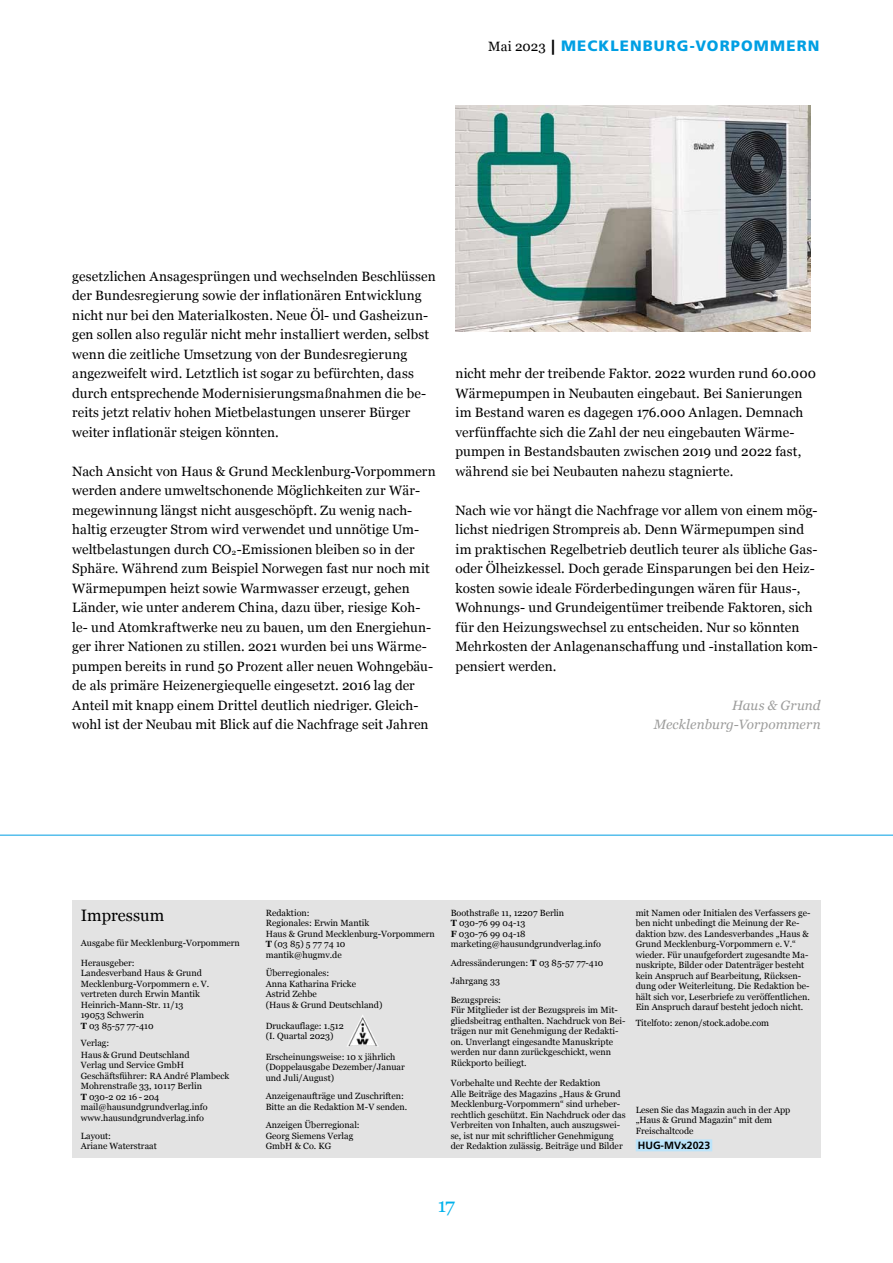
<style>
.page{position:relative;width:893px;height:1263px;background:#fff}
.page>*{position:absolute;margin:0;border:0;box-sizing:border-box;transform-origin:0 0}
.t1{font:19.5px "Georgia";color:#00b1eb}
.t2{font:16.5px "Georgia";color:#000}
.t3{font:900 15px "Frutiger LT Pro";letter-spacing:.075em;color:#009fe3}
.t4{font:13.5px/19.5px "Georgia";letter-spacing:.005em;color:#000}
.t5{font:italic 13.5px/19.5px "Georgia";letter-spacing:.005em;color:#9d9d9c;text-align:right}
.t6{font:700 10.5px "Frutiger LT Pro";color:#000}
.t7{font:9px/10.5px "Georgia";color:#000}
.s1{font-family:"Georgia";font-weight:400;font-size:13.5px;color:#000}
.s2{color:#000}
.s3{font-weight:700}
</style>
<div class="page">
<hr style="left:0;top:835px;width:893px;height:1px;background:#009fe3">
<div style="left:72px;top:900px;width:749px;height:258px;background:#e3e3e3"></div>
<div style="left:636px;top:1139px;width:76px;height:12px;background:#bce4fa"></div>
<img style="left:347px;top:1015px;width:31px;height:31px">
<img style="left:455px;top:105px;width:355px;height:226px">
<h3 class="t3" style="left:488px;top:36px;width:333px"><span class="s1">Mai 2023</span> <span class="s2">|</span> MECKLENBURG-VORPOMMERN</h3>
<p class="t4" style="left:72px;top:266px;width:365px">gesetzlichen Ansagesprüngen und wechselnden Beschlüssen der Bundesregierung sowie der inflationären Entwicklung nicht nur bei den Materialkosten. Neue Öl- und Gasheizun&shy;gen sollen also regulär nicht mehr installiert werden, selbst wenn die zeitliche Umsetzung von der Bundesregierung angezweifelt wird. Letztlich ist sogar zu befürchten, dass durch entsprechende Modernisierungsmaßnahmen die be&shy;reits jetzt relativ hohen Mietbelastungen unserer Bürger weiter inflationär steigen könnten.</p>
<p class="t4" style="left:72px;top:461px;width:365px">Nach Ansicht von Haus &amp; Grund Mecklenburg-Vorpommern werden andere umweltschonende Möglichkeiten zur Wär&shy;megewinnung längst nicht ausgeschöpft. Zu wenig nach&shy;haltig erzeugter Strom wird verwendet und unnötige Um&shy;weltbelastungen durch CO<sub>2</sub>-Emissionen bleiben so in der Sphäre. Während zum Beispiel Norwegen fast nur noch mit Wärmepumpen heizt sowie Warmwasser erzeugt, gehen Länder, wie unter anderem China, dazu über, riesige Koh&shy;le- und Atomkraftwerke neu zu bauen, um den Energiehun&shy;ger ihrer Nationen zu stillen. 2021 wurden bei uns Wärme&shy;pumpen bereits in rund 50 Prozent aller neuen Wohngebäu&shy;de als primäre Heizenergiequelle eingesetzt. 2016 lag der Anteil mit knapp einem Drittel deutlich niedriger. Gleich&shy;wohl ist der Neubau mit Blick auf die Nachfrage seit Jahren</p>
<p class="t4" style="left:455px;top:363px;width:362px">nicht mehr der treibende Faktor. 2022 wurden rund 60.000<br>Wärmepumpen in Neubauten eingebaut. Bei Sanierungen im Bestand waren es dagegen 176.000 Anlagen. Demnach verfünffachte sich die Zahl der neu eingebauten Wärme&shy;pumpen in Bestandsbauten zwischen 2019 und 2022 fast, während sie bei Neubauten nahezu stagnierte.</p>
<p class="t4" style="left:455px;top:500px;width:364px">Nach wie vor hängt die Nachfrage vor allem von einem mög&shy;lichst niedrigen Strompreis ab. Denn Wärmepumpen sind im praktischen Regelbetrieb deutlich teurer als übliche Gas&shy;oder Ölheizkessel. Doch gerade Einsparungen bei den Heiz&shy;kosten sowie ideale Förderbedingungen wären für Haus-, Wohnungs- und Grundeigentümer treibende Faktoren, sich für den Heizungswechsel zu entscheiden. Nur so könnten Mehrkosten der Anlagenanschaffung und -installation kom&shy;pensiert werden.</p>
<h3 class="t5" style="left:654px;top:695px;width:168px">Haus &amp; Grund<br>Mecklenburg-Vorpommern</h3>
<h2 class="t2" style="left:81px;top:904px;width:85px">Impressum</h2>
<p class="t7" style="left:81px;top:937px;width:161px">Ausgabe für Mecklenburg-Vorpommern</p>
<p class="t7" style="left:81px;top:957px;width:130px">Herausgeber:<br>Landesverband Haus &amp; Grund<br>Mecklenburg-Vorpommern e. V. vertreten durch Erwin Mantik<br>Heinrich-Mann-Str. 11/13<br>19053 Schwerin<br><span class="s3">T</span> 03 85-57 77-410</p>
<p class="t7" style="left:81px;top:1037px;width:110px;line-height:11.4px">Verlag:<br>Haus &amp; Grund Deutschland</p>
<p class="t7" style="left:81px;top:1060px;width:150px">Verlag und Service GmbH<br>Geschäftsführer: RA André Plambeck<br>Mohrenstraße 33, 10117 Berlin<br><span class="s3">T</span> 030-2 02 16 - 204 mail@hausundgrundverlag.info www.hausundgrundverlag.info</p>
<p class="t7" style="left:81px;top:1130px;width:78px">Layout:<br>Ariane Waterstraat</p>
<p class="t7" style="left:266px;top:907px;width:171px">Redaktion:<br>Regionales: Erwin Mantik<br>Haus &amp; Grund Mecklenburg-Vorpommern<br><span class="s3">T</span> (03 85) 5 77 74 10<br>mantik@hugmv.de</p>
<p class="t7" style="left:266px;top:968px;width:118px">Überregionales:<br>Anna Katharina Fricke<br>Astrid Zehbe<br>(Haus &amp; Grund Deutschland)</p>
<p class="t7" style="left:266px;top:1020px;width:80px">Druckauflage: 1.512 (I. Quartal 2023)</p>
<p class="t7" style="left:266px;top:1051px;width:141px">Erscheinungsweise: 10 x jährlich (Doppelausgabe Dezember/Januar und Juli/August)</p>
<p class="t7" style="left:266px;top:1090px;width:143px">Anzeigenaufträge und Zuschriften:<br>Bitte an die Redaktion M-V senden.</p>
<p class="t7" style="left:266px;top:1119px;width:95px">Anzeigen Überregional:<br>Georg Siemens Verlag<br>GmbH &amp; Co. KG</p>
<p class="t7" style="left:451px;top:907px;width:152px">Boothstraße 11, 12207 Berlin<br><span class="s3">T</span> 030-76 99 04-13<br><span class="s3">F</span> 030-76 99 04-18 marketing@hausundgrundverlag.info</p>
<p class="t7" style="left:451px;top:953px;width:154px;line-height:18.5px">Adressänderungen: <span class="s3">T</span> 03 85-57 77-410<br>Jahrgang 33<br>Bezugspreis:</p>
<p class="t7" style="left:451px;top:1004px;width:176px">Für Mitglieder ist der Bezugspreis im Mit&shy;gliedsbeitrag enthalten. Nachdruck von Bei&shy;trägen nur mit Genehmigung der Redakti&shy;on. Unverlangt eingesandte Manuskripte werden nur dann zurückgeschickt, wenn Rückporto beiliegt.</p>
<p class="t7" style="left:451px;top:1077px;width:176px">Vorbehalte und Rechte der Redaktion<br>Alle Beiträge des Magazins „Haus &amp; Grund Mecklenburg-Vorpommern“ sind urheber&shy;rechtlich geschützt. Ein Nachdruck oder das Verbreiten von Inhalten, auch auszugswei&shy;se, ist nur mit schriftlicher Genehmigung der Redaktion zulässig. Beiträge und Bilder</p>
<p class="t7" style="left:636px;top:907px;width:176px">mit Namen oder Initialen des Verfassers ge&shy;ben nicht unbedingt die Meinung der Re&shy;daktion bzw. des Landesverbandes „Haus &amp; Grund Mecklenburg-Vorpommern e. V.“ wieder. Für unaufgefordert zugesandte Ma&shy;nuskripte, Bilder oder Datenträger besteht kein Anspruch auf Bearbeitung, Rücksen&shy;dung oder Weiterleitung. Die Redaktion be&shy;hält sich vor, Leserbriefe zu veröffentlichen.<br>Ein Anspruch darauf besteht jedoch nicht.</p>
<p class="t7" style="left:636px;top:1017px;width:135px">Titelfoto: zenon/stock.adobe.com</p>
<p class="t7" style="left:636px;top:1104px;width:156px">Lesen Sie das Magazin auch in der App „Haus &amp; Grund Magazin“ mit dem<br>Freischaltcode</p>
<p class="t6" style="left:638px;top:1139px;width:74px">HUG-MVx2023</p>
<h1 class="t1" style="left:438px;top:1191px;width:19px">17</h1>
</div>
